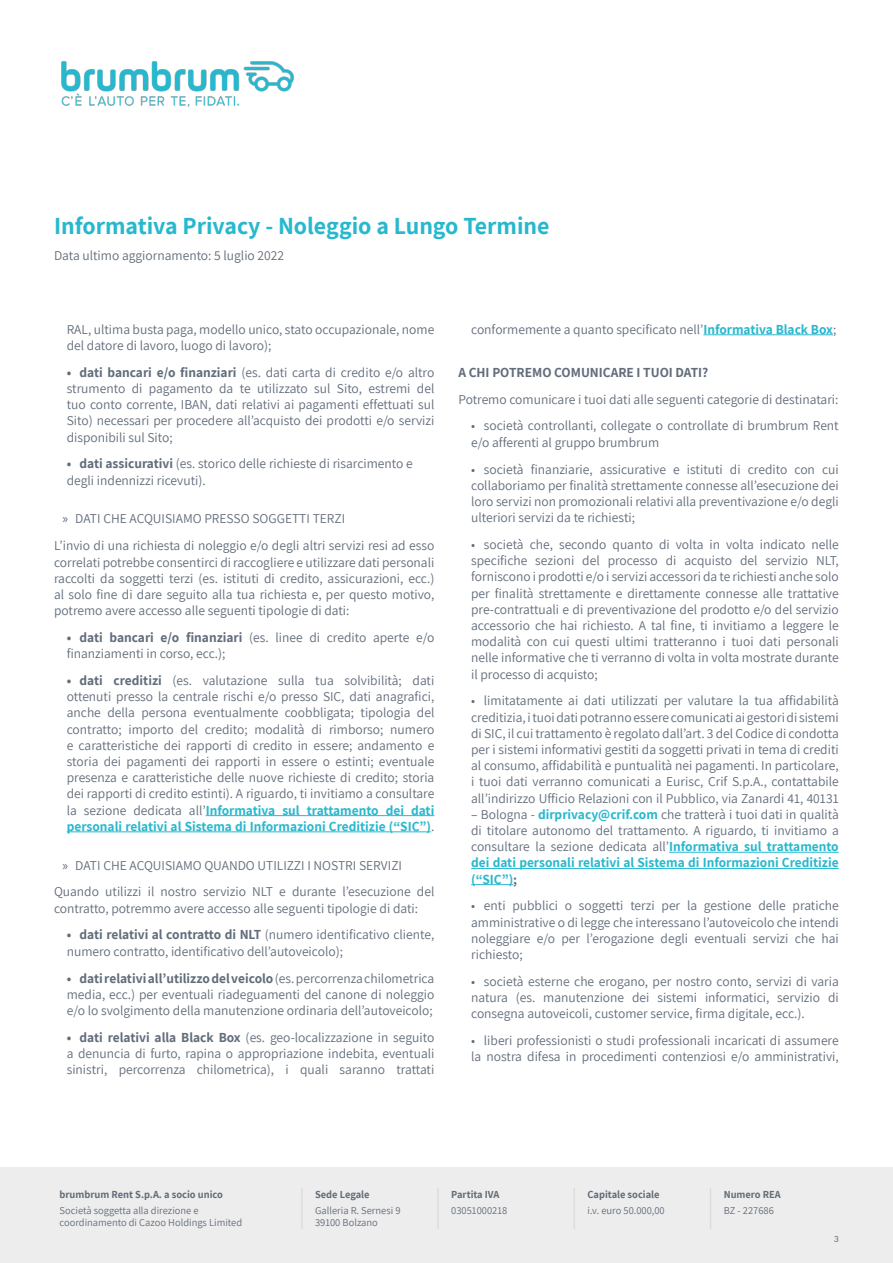
<style>
.page{position:relative;width:893px;height:1263px;background:#fff}
.page>*{position:absolute;margin:0;border:0;box-sizing:border-box;transform-origin:0 0}
.t1{font:700 24px "Assistant";color:#28b8ce}
.t2{font:13.5px/16.2px "Assistant";color:#626d7b;text-align:justify}
.t3{font:700 13.5px "Assistant";color:#626d7b}
.t4{font:10.5px/12.6px "Assistant";color:#626d7b}
.t5{font:700 10.5px "Assistant";color:#626d7b}
.t6{font:9px "Work Sans";color:#626d7b}
.s1{font-weight:700}
.s2{font-family:"Myriad Pro"}
.s3{font-weight:700;color:#28b8ce}
</style>
<div class="page">
<div style="left:0;top:1167px;width:893px;height:96px;background:#ededed"></div>
<hr style="left:437px;top:1188px;width:2px;height:41px;background:#ddd">
<hr style="left:573px;top:1188px;width:2px;height:41px;background:#ddd">
<hr style="left:710px;top:1188px;width:1px;height:41px;background:#ddd">
<hr style="left:301px;top:1188px;width:2px;height:41px;background:#ddd">
<img style="left:61px;top:61px;width:233px;height:46px">
<hr style="left:206px;top:815px;width:228px;height:1px;background:#28b8ce">
<hr style="left:67px;top:831px;width:364px;height:1px;background:#28b8ce">
<hr style="left:703px;top:334px;width:130px;height:1px;background:#28b8ce">
<hr style="left:669px;top:852px;width:170px;height:1px;background:#28b8ce">
<hr style="left:471px;top:868px;width:368px;height:1px;background:#28b8ce">
<hr style="left:471px;top:884px;width:42px;height:1px;background:#28b8ce">
<h1 class="t1" style="left:54px;top:210px;width:497px">Informativa Privacy - Noleggio a Lungo Termine</h1>
<p class="t2" style="left:54px;top:247px;width:232px">Data ultimo aggiornamento: 5 luglio 2022</p>
<p class="t2" style="left:67px;top:321px;width:369px">RAL, ultima busta paga, modello unico, stato occupazionale, nome del datore di lavoro, luogo di lavoro);</p>
<p class="t2" style="left:67px;top:364px;width:369px"><span class="s1">• dati bancari e/o finanziari</span> (es. dati carta di credito e/o altro strumento di pagamento da te utilizzato sul Sito, estremi del tuo conto corrente, IBAN, dati relativi ai pagamenti effettuati sul Sito) necessari per procedere all’acquisto dei prodotti e/o servizi disponibili sul Sito;</p>
<p class="t2" style="left:67px;top:455px;width:348px"><span class="s1">• dati assicurativi</span> (es. storico delle richieste di risarcimento e degli indennizzi ricevuti).</p>
<p class="t2" style="left:54px;top:505px;width:382px;line-height:26.8px;text-indent:9px"><span class="s2">»</span> DATI CHE ACQUISIAMO PRESSO SOGGETTI TERZI<br>L’invio di una richiesta di noleggio e/o degli altri servizi resi ad esso</p>
<p class="t2" style="left:54px;top:553px;width:382px">correlati potrebbe consentirci di raccogliere e utilizzare dati personali raccolti da soggetti terzi (es. istituti di credito, assicurazioni, ecc.) al solo fine di dare seguito alla tua richiesta e, per questo motivo, potremo avere accesso alle seguenti tipologie di dati:</p>
<p class="t2" style="left:67px;top:629px;width:369px"><span class="s1">• dati bancari e/o finanziari</span> (es. linee di credito aperte e/o finanziamenti in corso, ecc.);</p>
<p class="t2" style="left:67px;top:672px;width:369px"><span class="s1">• dati creditizi</span> (es. valutazione sulla tua solvibilità; dati ottenuti presso la centrale rischi e/o presso SIC, dati anagrafici, anche della persona eventualmente coobbligata; tipologia del contratto; importo del credito; modalità di rimborso; numero e caratteristiche dei rapporti di credito in essere; andamento e storia dei pagamenti dei rapporti in essere o estinti; eventuale presenza e caratteristiche delle nuove richieste di credito; storia dei rapporti di credito estinti). A riguardo, ti invitiamo a consultare la sezione dedicata all’<span class="s3">Informativa sul trattamento dei dati personali relativi al Sistema di Informazioni Creditizie (“SIC”)</span>.</p>
<p class="t2" style="left:54px;top:851px;width:382px;line-height:26.8px;text-indent:9px"><span class="s2">»</span> DATI CHE ACQUISIAMO QUANDO UTILIZZI I NOSTRI SERVIZI<br>Quando utilizzi il nostro servizio NLT e durante l’esecuzione del</p>
<p class="t2" style="left:54px;top:899px;width:366px">contratto, potremmo avere accesso alle seguenti tipologie di dati:</p>
<p class="t2" style="left:67px;top:926px;width:369px"><span class="s1">• dati relativi al contratto di NLT</span> (numero identificativo cliente, numero contratto, identificativo dell’autoveicolo);</p>
<p class="t2" style="left:67px;top:969px;width:369px"><span class="s1">• dati relativi all’utilizzo del veicolo</span> (es. percorrenza chilometrica media, ecc.) per eventuali riadeguamenti del canone di noleggio e/o lo svolgimento della manutenzione ordinaria dell’autoveicolo;</p>
<p class="t2" style="left:67px;top:1028px;width:369px"><span class="s1">• dati relativi alla Black Box</span> (es. geo-localizzazione in seguito a denuncia di furto, rapina o appropriazione indebita, eventuali sinistri, percorrenza chilometrica), i quali saranno trattati</p>
<p class="t2" style="left:471px;top:321px;width:367px">conformemente a quanto specificato nell’<span class="s3">Informativa Black Box</span>;</p>
<p class="t3" style="left:458px;top:363px;width:251px">A CHI POTREMO COMUNICARE I TUOI DATI?</p>
<p class="t2" style="left:458px;top:390px;width:382px">Potremo comunicare i tuoi dati alle seguenti categorie di destinatari:</p>
<p class="t2" style="left:471px;top:417px;width:369px">• società controllanti, collegate o controllate di brumbrum Rent e/o afferenti al gruppo brumbrum</p>
<p class="t2" style="left:471px;top:460px;width:369px">• società finanziarie, assicurative e istituti di credito con cui collaboriamo per finalità strettamente connesse all’esecuzione dei loro servizi non promozionali relativi alla preventivazione e/o degli ulteriori servizi da te richiesti;</p>
<p class="t2" style="left:471px;top:536px;width:369px">• società che, secondo quanto di volta in volta indicato nelle specifiche sezioni del processo di acquisto del servizio NLT, forniscono i prodotti e/o i servizi accessori da te richiesti anche solo per finalità strettamente e direttamente connesse alle trattative pre-contrattuali e di preventivazione del prodotto e/o del servizio accessorio che hai richiesto. A tal fine, ti invitiamo a leggere le modalità con cui questi ultimi tratteranno i tuoi dati personali nelle informative che ti verranno di volta in volta mostrate durante il processo di acquisto;</p>
<p class="t2" style="left:471px;top:692px;width:369px">• limitatamente ai dati utilizzati per valutare la tua affidabilità creditizia, i tuoi dati potranno essere comunicati ai gestori di sistemi di SIC, il cui trattamento è regolato dall’art. 3 del Codice di condotta per i sistemi informativi gestiti da soggetti privati in tema di crediti al consumo, affidabilità e puntualità nei pagamenti. In particolare, i tuoi dati verranno comunicati a Eurisc, Crif S.p.A., contattabile all’indirizzo Ufficio Relazioni con il Pubblico, via Zanardi 41, 40131</p>
<p class="t2" style="left:471px;top:805px;width:369px">– Bologna - <span class="s3">dirprivacy@crif.com</span> che tratterà i tuoi dati in qualità di titolare autonomo del trattamento. A riguardo, ti invitiamo a consultare la sezione dedicata all’<span class="s3">Informativa sul trattamento dei dati personali relativi al Sistema di Informazioni Creditizie (“SIC”)</span><span class="s1">;</span></p>
<p class="t2" style="left:471px;top:897px;width:369px">• enti pubblici o soggetti terzi per la gestione delle pratiche amministrative o di legge che interessano l’autoveicolo che intendi noleggiare e/o per l’erogazione degli eventuali servizi che hai richiesto;</p>
<p class="t2" style="left:471px;top:972px;width:369px">• società esterne che erogano, per nostro conto, servizi di varia natura (es. manutenzione dei sistemi informatici, servizio di consegna autoveicoli, customer service, firma digitale, ecc.).</p>
<p class="t2" style="left:471px;top:1032px;width:369px">• liberi professionisti o studi professionali incaricati di assumere la nostra difesa in procedimenti contenziosi e/o amministrativi,</p>
<p class="t5" style="left:60px;top:1188px;width:165px">brumbrum Rent S.p.A. a socio unico</p>
<p class="t4" style="left:60px;top:1203px;width:184px">Società soggetta alla direzione e coordinamento di Cazoo Holdings Limited</p>
<p class="t5" style="left:315px;top:1188px;width:56px">Sede Legale</p>
<p class="t4" style="left:315px;top:1204px;width:87px;line-height:12px">Galleria R. Sernesi 9<br>39100 Bolzano</p>
<p class="t5" style="left:451px;top:1188px;width:50px">Partita IVA</p>
<p class="t4" style="left:451px;top:1203px;width:57px">03051000218</p>
<p class="t5" style="left:587px;top:1188px;width:74px">Capitale sociale</p>
<p class="t4" style="left:587px;top:1203px;width:79px">i.v. euro 50.000,00</p>
<p class="t5" style="left:724px;top:1188px;width:59px">Numero REA</p>
<p class="t4" style="left:724px;top:1203px;width:52px">BZ - 227686</p>
<p class="t6" style="left:834px;top:1233px;width:7px">3</p>
</div>
